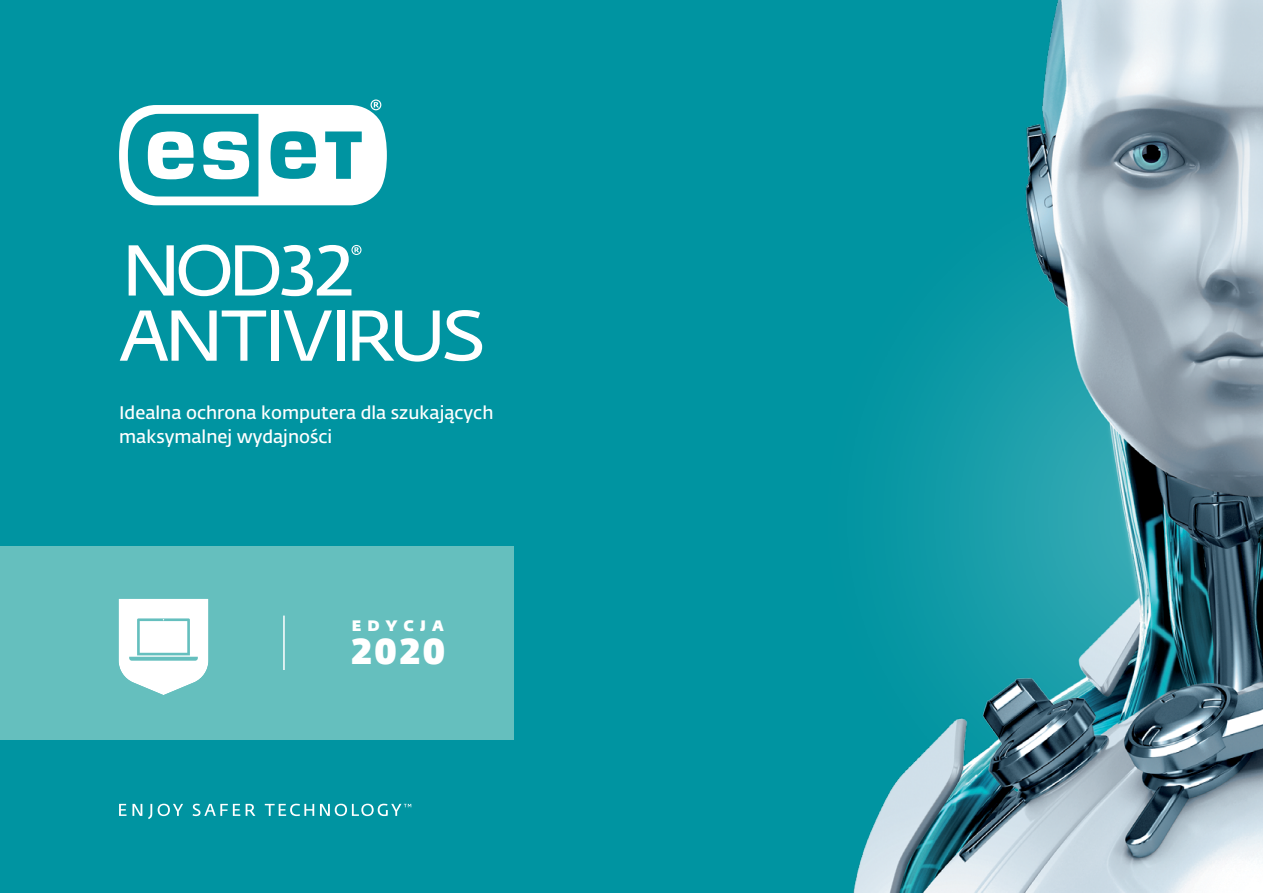
<style>
.page{position:relative;width:1263px;height:893px;background:#0094a1}
.page>*{position:absolute;margin:0;border:0;box-sizing:border-box;transform-origin:0 0}
.t1{font:800 35.7px "Fedra Sans Dis Std";color:#fff}
.t2{font:18px/24px "Fedra Sans Alt Pro Demi LF";color:#fff}
.t3{font:800 15px "Fedra Sans Dis Std";letter-spacing:.43em;color:#fff}
</style>
<div class="page">
<img style="left:853px;top:0;width:410px;height:893px">
<svg style="left:158px;top:804px;width:25px;height:12px"></svg>
<svg style="left:148px;top:804px;width:4px;height:15px"></svg>
<svg style="left:119px;top:804px;width:23px;height:12px"></svg>
<svg style="left:320px;top:804px;width:91px;height:12px"></svg>
<svg style="left:246px;top:804px;width:9px;height:12px"></svg>
<svg style="left:193px;top:804px;width:47px;height:12px"></svg>
<svg style="left:265px;top:804px;width:49px;height:12px"></svg>
<div style="left:0;top:546px;width:513px;height:193px;background:#65bfbe"></div>
<svg style="left:118px;top:598px;width:91px;height:97px"></svg>
<svg style="left:120px;top:310px;width:146px;height:51px"></svg>
<div style="left:271px;top:310px;width:7px;height:51px;background:#fff"></div>
<svg style="left:283px;top:310px;width:49px;height:51px"></svg>
<div style="left:337px;top:310px;width:7px;height:51px;background:#fff"></div>
<svg style="left:352px;top:310px;width:130px;height:52px"></svg>
<svg style="left:119px;top:100px;width:268px;height:105px"></svg>
<svg style="left:129px;top:245px;width:232px;height:51px"></svg>
<hr style="left:283px;top:616px;width:2px;height:54px;background:#fff">
<p class="t2" style="left:119px;top:400px;width:376px">Idealna ochrona komputera dla szukających maksymalnej wydajności</p>
<p class="t3" style="left:352px;top:614px;width:93px">EDYCJA</p>
<h1 class="t1" style="left:351px;top:623px;width:95px">2020</h1>
</div>
